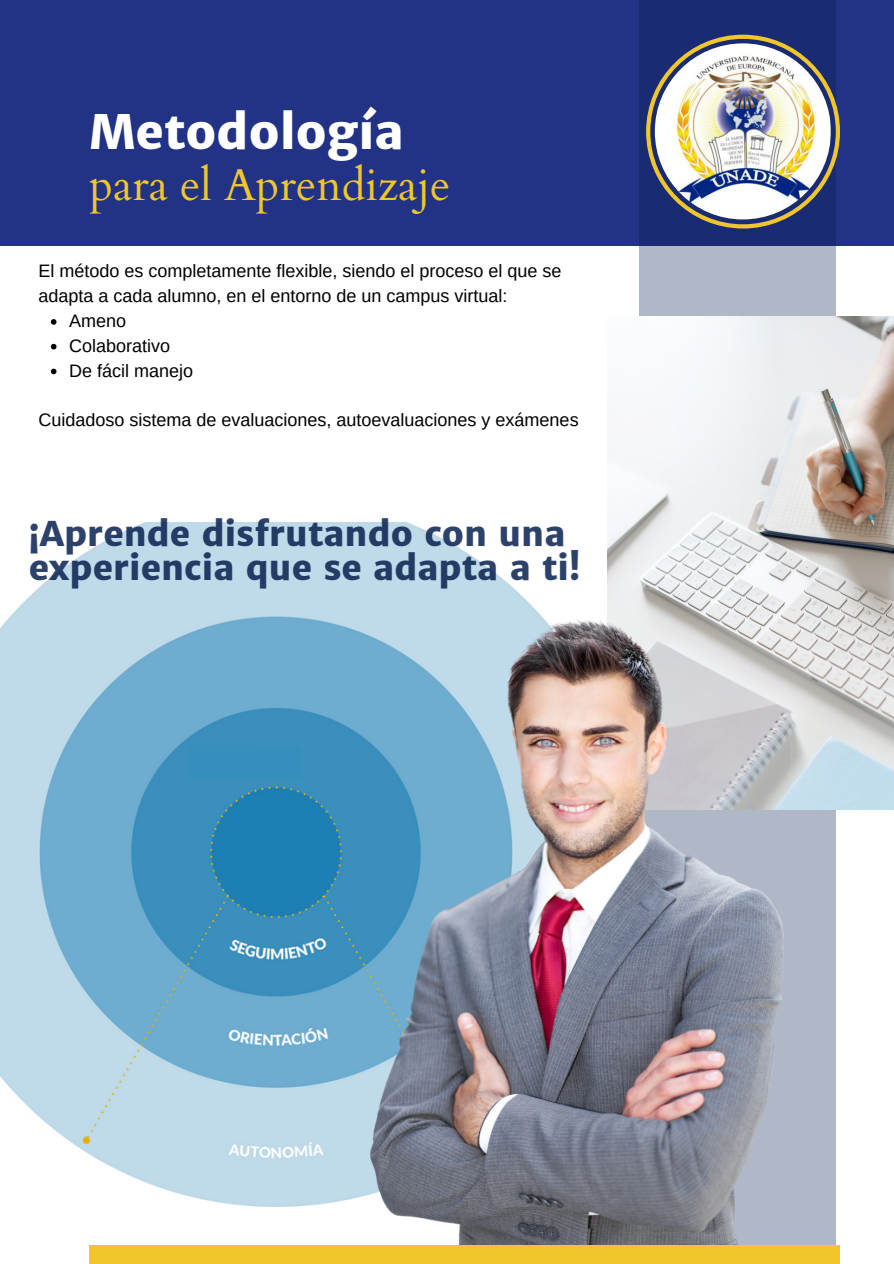
<style>
.page{position:relative;width:894px;height:1264px;background:#fff}
.page>*{position:absolute;margin:0;border:0;box-sizing:border-box;transform-origin:0 0}
.t1{font:800 47.7px "Merriweather Sans";color:#fff}
.t2{font:44.7px "Cardo";color:#f1c62d}
.t3{font:800 34.2px/33.5px "Merriweather Sans";color:#041d4d}
.t4{font:18px/24.8px "Arimo";color:#000}
</style>
<div class="page">
<div style="left:0;top:0;width:893px;height:1263px;background:#223285"></div>
<div style="left:0;top:246px;width:893px;height:1017px;background:#fff"></div>
<img style="left:0;top:523px;width:543px;height:683px">
<svg style="left:639px;top:0;width:196px;height:1244px;background:#8994b1"></svg>
<div style="left:89px;top:1244px;width:750px;height:19px;background:#f1c62d"></div>
<svg style="left:646px;top:35px;width:193px;height:193px;background:#444b67"></svg>
<img style="left:654px;top:43px;width:176px;height:176px;border-radius:50%">
<img style="left:607px;top:316px;width:286px;height:493px">
<img style="left:370px;top:618px;width:417px;height:626px">
<div style="left:188px;top:746px;width:114px;height:33px;background:#368ebd"></div>
<svg style="left:51px;top:319px;width:5px;height:6px"></svg>
<svg style="left:51px;top:344px;width:5px;height:5px"></svg>
<svg style="left:51px;top:368px;width:5px;height:6px"></svg>
<p class="t1" style="left:89px;top:102px;width:316px">Metodología</p>
<p class="t2" style="left:89px;top:156px;width:362px">para el Aprendizaje</p>
<p class="t4" style="left:38px;top:259px;width:524px">El método es completamente flexible, siendo el proceso el que se adapta a cada alumno, en el entorno de un campus virtual:</p>
<p class="t4" style="left:69px;top:308px;width:58px">Ameno</p>
<p class="t4" style="left:69px;top:333px;width:102px">Colaborativo</p>
<p class="t4" style="left:69px;top:358px;width:125px">De fácil manejo</p>
<p class="t4" style="left:38px;top:407px;width:541px">Cuidadoso sistema de evaluaciones, autoevaluaciones y exámenes</p>
<h3 class="t3" style="left:28px;top:517px;width:553px">¡Aprende disfrutando con una experiencia que se adapta a ti!</h3>
</div>
